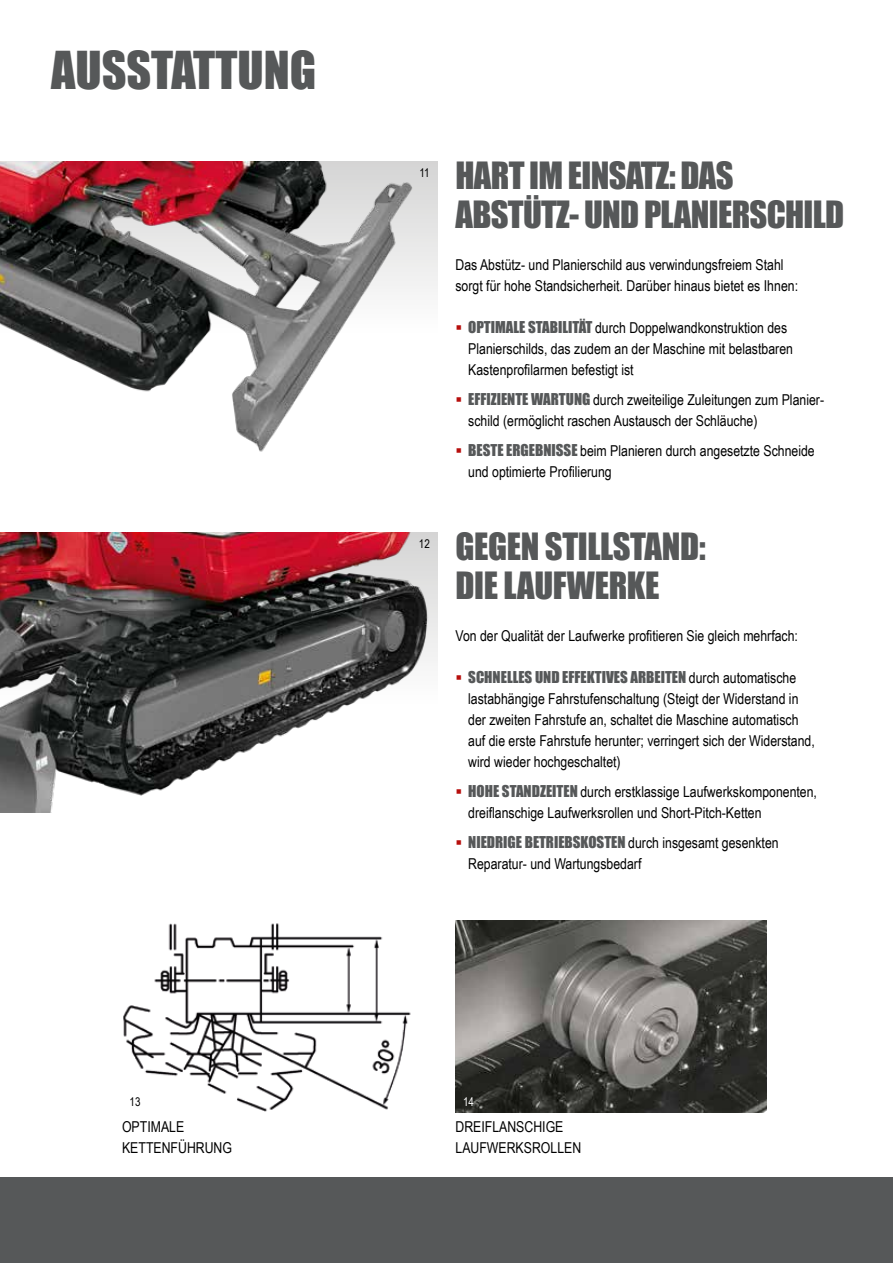
<style>
.page{position:relative;width:893px;height:1263px;background:#fff}
.page>*{position:absolute;margin:0;border:0;box-sizing:border-box;transform-origin:0 0}
.t1{font:48px "Impact";color:#565859}
.t2{font:34.5px/39px "Impact";letter-spacing:-.02em;color:#565859}
.t3{font:15px/21px "Arial Narrow";color:#000}
.t4{font:15px "Impact";color:#565859}
.t5{font:12px "Arial Narrow";color:#000}
.t6{font:12px "Arial Narrow";color:#fff}
.s1{font-family:"Impact";color:#565859}
.s2{font-family:"Arial Narrow";color:#000}
</style>
<div class="page">
<img style="left:0;top:162px;width:437px;height:290px">
<div style="left:0;top:1178px;width:893px;height:85px;background:#565859"></div>
<img style="left:0;top:533px;width:437px;height:280px">
<img style="left:455px;top:921px;width:312px;height:191px">
<img style="left:123px;top:923px;width:288px;height:189px">
<h1 class="t1" style="left:51px;top:33px;width:267px">AUSSTATTUNG</h1>
<p class="t5" style="left:419px;top:164px;width:12px">11</p>
<p class="t5" style="left:419px;top:535px;width:12px">12</p>
<h2 class="t2" style="left:455px;top:155px;width:390px">HART IM EINSATZ: DAS<br>ABSTÜTZ- UND PLANIERSCHILD</h2>
<p class="t3" style="left:455px;top:254px;width:344px">Das Abstütz- und Planierschild aus verwindungsfreiem Stahl sorgt für hohe Standsicherheit. Darüber hinaus bietet es Ihnen:</p>
<p class="t3" style="left:468px;top:317px;width:326px"><span class="s1">OPTIMALE STABILITÄT</span> durch Doppelwandkonstruktion des<br>Planierschilds, das zudem an der Maschine mit belastbaren<br>Kastenprofilarmen befestigt ist</p>
<p class="t3" style="left:468px;top:389px;width:357px"><span class="s1">EFFIZIENTE WARTUNG</span> durch zweiteilige Zuleitungen zum Planier&shy;schild (ermöglicht raschen Austausch der Schläuche)</p>
<p class="t3" style="left:468px;top:440px;width:348px"><span class="s1">BESTE ERGEBNISSE</span> beim Planieren durch angesetzte Schneide und optimierte Profilierung</p>
<h2 class="t2" style="left:455px;top:526px;width:252px">GEGEN STILLSTAND:<br>DIE LAUFWERKE</h2>
<p class="t3" style="left:455px;top:625px;width:344px">Von der Qualität der Laufwerke profitieren Sie gleich mehrfach:</p>
<p class="t4" style="left:468px;top:665px;width:330px">SCHNELLES UND EFFEKTIVES ARBEITEN <span class="s2">durch automatische</span></p>
<p class="t3" style="left:468px;top:688px;width:348px">lastabhängige Fahrstufenschaltung (Steigt der Widerstand in der zweiten Fahrstufe an, schaltet die Maschine automatisch auf die erste Fahrstufe herunter; verringert sich der Widerstand, wird wieder hochgeschaltet)</p>
<p class="t3" style="left:468px;top:781px;width:350px"><span class="s1">HOHE STANDZEITEN</span> durch erstklassige Laufwerkskomponenten, dreiflanschige Laufwerksrollen und Short-Pitch-Ketten</p>
<p class="t3" style="left:468px;top:832px;width:312px"><span class="s1">NIEDRIGE BETRIEBSKOSTEN</span> durch insgesamt gesenkten<br>Reparatur- und Wartungsbedarf</p>
<p class="t5" style="left:130px;top:1093px;width:12px">13</p>
<p class="t6" style="left:463px;top:1093px;width:12px">14</p>
<p class="t3" style="left:122px;top:1116px;width:112px">OPTIMALE<br>KETTENFÜHRUNG</p>
<p class="t3" style="left:455px;top:1116px;width:127px">DREIFLANSCHIGE<br>LAUFWERKSROLLEN</p>
</div>
